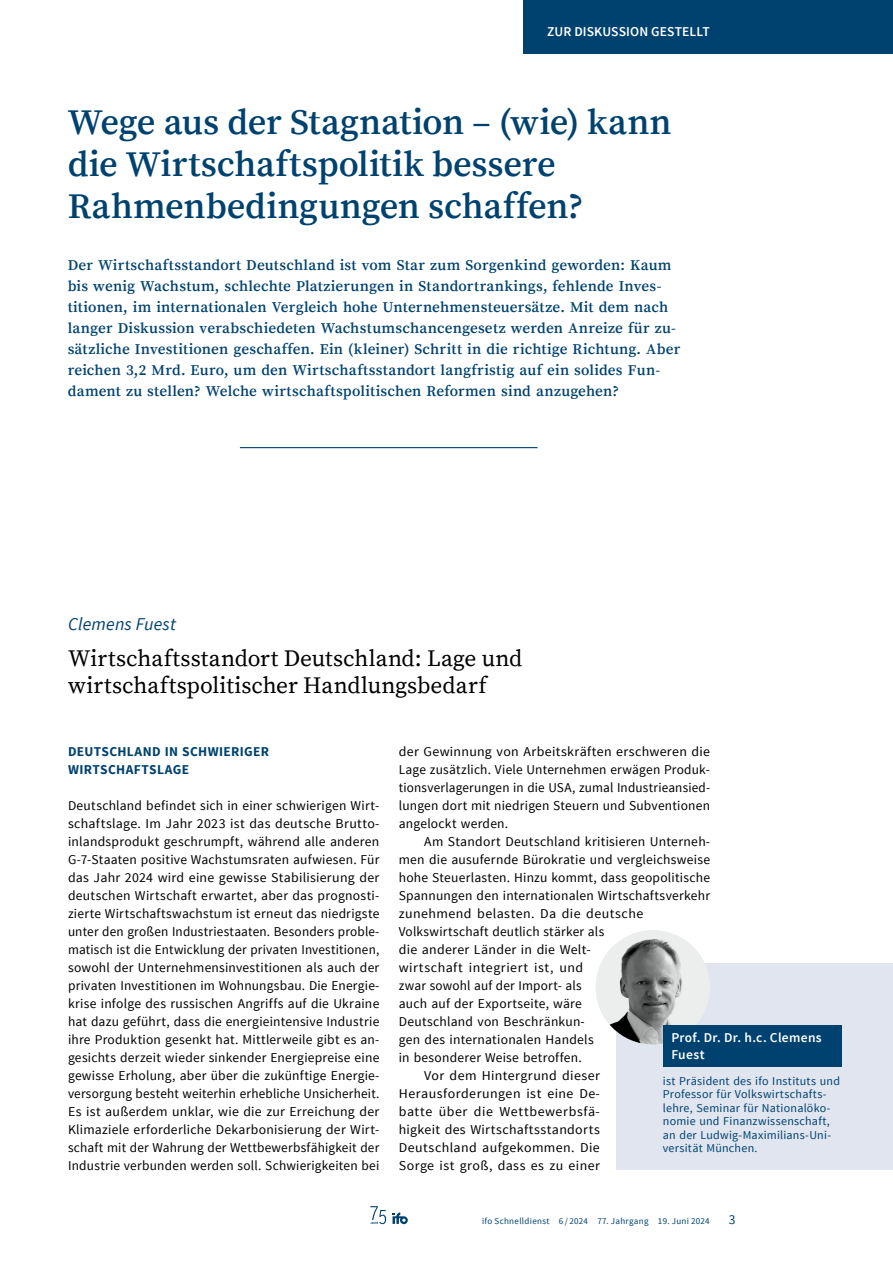
<style>
.page{position:relative;width:893px;height:1263px;background:#fff}
.page>*{position:absolute;margin:0;border:0;box-sizing:border-box;transform-origin:0 0}
.Titel-Artikel{font:600 36px/42px "Source Serif Pro";letter-spacing:-.005em;color:#00426f}
.Titel-Autor-ZDg{font:23.25px/27px "Source Serif Pro";color:#000}
.Autor-Name{font:italic 18px "Source Sans Pro";letter-spacing:.01em;color:#00426f}
.Vorwort-ZDg{font:600 15px/21px "Source Serif Pro";letter-spacing:.01em;color:#00426f}
.Fliesstext{font:13.5px/18px "Source Sans Pro";letter-spacing:.015em;color:#000;text-align:justify}
.Fliesstext-Einzug{font:13.5px/18px "Source Sans Pro";letter-spacing:.02em;color:#000}
.Autor-Foto-Name{font:600 13.5px/16.2px "Source Sans Pro";letter-spacing:.015em;color:#fff}
.Titel-versal-blau{font:700 13.5px/18px "Source Sans Pro";letter-spacing:.025em;color:#00426f}
.t1{font:13.5px "Source Sans Pro";color:#00426f}
.Autor-Foto-Text{font:12px/13.5px "Source Sans Pro";letter-spacing:.02em;color:#00426f}
.t2{font:9px "Source Sans Pro";letter-spacing:.035em;color:#00426f}
</style>
<div class="page">
<svg style="left:392px;top:1212px;width:16px;height:12px"></svg>
<svg style="left:370px;top:1206px;width:16px;height:18px"></svg>
<div style="left:523px;top:0;width:370px;height:54px;background:#00426f"></div>
<hr style="left:240px;top:447px;width:298px;height:1px;background:#00426f">
<div style="left:617px;top:964px;width:276px;height:206px;background:#e0e5ef"></div>
<img style="left:596px;top:930px;width:114px;height:114px;border-radius:57px">
<div style="left:663px;top:1026px;width:178px;height:41px;background:#00426f"></div>
<p class="Autor-Foto-Name" style="left:547px;top:24px;width:164px">ZUR DISKUSSION GESTELLT</p>
<h1 class="Titel-Artikel" style="left:68px;top:103px;width:606px">Wege aus der Stagnation – (wie) kann die Wirtschaftspolitik bessere<br>Rahmenbedingungen schaffen?</h1>
<p class="Vorwort-ZDg" style="left:68px;top:255px;width:614px">Der Wirtschaftsstandort Deutschland ist vom Star zum Sorgenkind geworden: Kaum bis wenig Wachstum, schlechte Platzierungen in Standortrankings, fehlende Inves&shy;titionen, im internationalen Vergleich hohe Unternehmensteuersätze. Mit dem nach langer Diskussion verabschiedeten Wachstumschancengesetz werden Anreize für zu&shy;sätzliche Investitionen geschaffen. Ein (kleiner) Schritt in die richtige Richtung. Aber reichen 3,2 Mrd. Euro, um den Wirtschaftsstandort langfristig auf ein solides Fun&shy;dament zu stellen? Welche wirtschaftspolitischen Reformen sind anzugehen?</p>
<h1 class="Autor-Name" style="left:68px;top:613px;width:109px">Clemens Fuest</h1>
<h1 class="Titel-Autor-ZDg" style="left:68px;top:645px;width:456px">Wirtschaftsstandort Deutschland: Lage und wirtschaftspolitischer Handlungsbedarf</h1>
<h2 class="Titel-versal-blau" style="left:68px;top:743px;width:202px">DEUTSCHLAND IN SCHWIERIGER<br>WIRTSCHAFTSLAGE</h2>
<p class="Fliesstext" style="left:68px;top:797px;width:313px">Deutschland befindet sich in einer schwierigen Wirt&shy;schaftslage. Im Jahr 2023 ist das deutsche Brutto&shy;inlandsprodukt geschrumpft, während alle anderen G-7-Staaten positive Wachstumsraten aufwiesen. Für das Jahr 2024 wird eine gewisse Stabilisierung der deutschen Wirtschaft erwartet, aber das prognosti&shy;zierte Wirtschaftswachstum ist erneut das niedrigste unter den großen Industriestaaten. Besonders proble&shy;matisch ist die Entwicklung der privaten Investitionen, sowohl der Unternehmensinvestitionen als auch der privaten Investitionen im Wohnungsbau. Die Energie&shy;krise infolge des russischen Angriffs auf die Ukraine hat dazu geführt, dass die energieintensive Industrie ihre Produktion gesenkt hat. Mittlerweile gibt es an&shy;gesichts derzeit wieder sinkender Energiepreise eine gewisse Erholung, aber über die zukünftige Energie&shy;versorgung besteht weiterhin erhebliche Unsicherheit.<br>Es ist außerdem unklar, wie die zur Erreichung der Klimaziele erforderliche Dekarbonisierung der Wirt&shy;schaft mit der Wahrung der Wettbewerbsfähigkeit der Industrie verbunden werden soll. Schwierigkeiten bei</p>
<p class="Fliesstext" style="left:399px;top:743px;width:313px">der Gewinnung von Arbeitskräften erschweren die Lage zusätzlich. Viele Unternehmen erwägen Produk&shy;tionsverlagerungen in die USA, zumal Industrieansied&shy;lungen dort mit niedrigen Steuern und Subventionen angelockt werden.</p>
<p class="Fliesstext-Einzug" style="left:399px;top:833px;width:313px;text-indent:26px">Am Standort Deutschland kritisieren Unterneh&shy;men die ausufernde Bürokratie und vergleichsweise hohe Steuerlasten. Hinzu kommt, dass geopolitische Spannungen den internationalen Wirtschaftsverkehr zunehmend belasten. Da die deutsche Volkswirtschaft deutlich stärker als<br>die anderer Länder in die Welt-<br>wirtschaft integriert ist, und<br>zwar sowohl auf der Import- als<br>auch auf der Exportseite, wäre<br>Deutschland von Beschränkun-<br>gen des internationalen Handels<br>in besonderer Weise betroffen.</p>
<p class="Fliesstext-Einzug" style="left:399px;top:1067px;width:203px;text-align:justify;text-indent:26px">Vor dem Hintergrund dieser Herausforderungen ist eine De&shy;batte über die Wettbewerbsfä&shy;higkeit des Wirtschaftsstandorts Deutschland aufgekommen. Die Sorge ist groß, dass es zu einer</p>
<p class="Autor-Foto-Name" style="left:671px;top:1030px;width:152px">Prof. Dr. Dr. h.c. Clemens<br>Fuest</p>
<p class="Autor-Foto-Text" style="left:663px;top:1074px;width:179px">ist Präsident des ifo Instituts und<br>Professor für Volkswirtschafts&shy;lehre, Seminar für Nationalöko&shy;nomie und Finanzwissenschaft, an der Ludwig-Maximilians-Uni&shy;versität München.</p>
<p class="t2" style="left:482px;top:1215px;width:229px">ifo Schnelldienst 6 / 2024 77. Jahrgang 19. Juni 2024</p>
<p class="t1" style="left:729px;top:1211px;width:8px">3</p>
</div>
